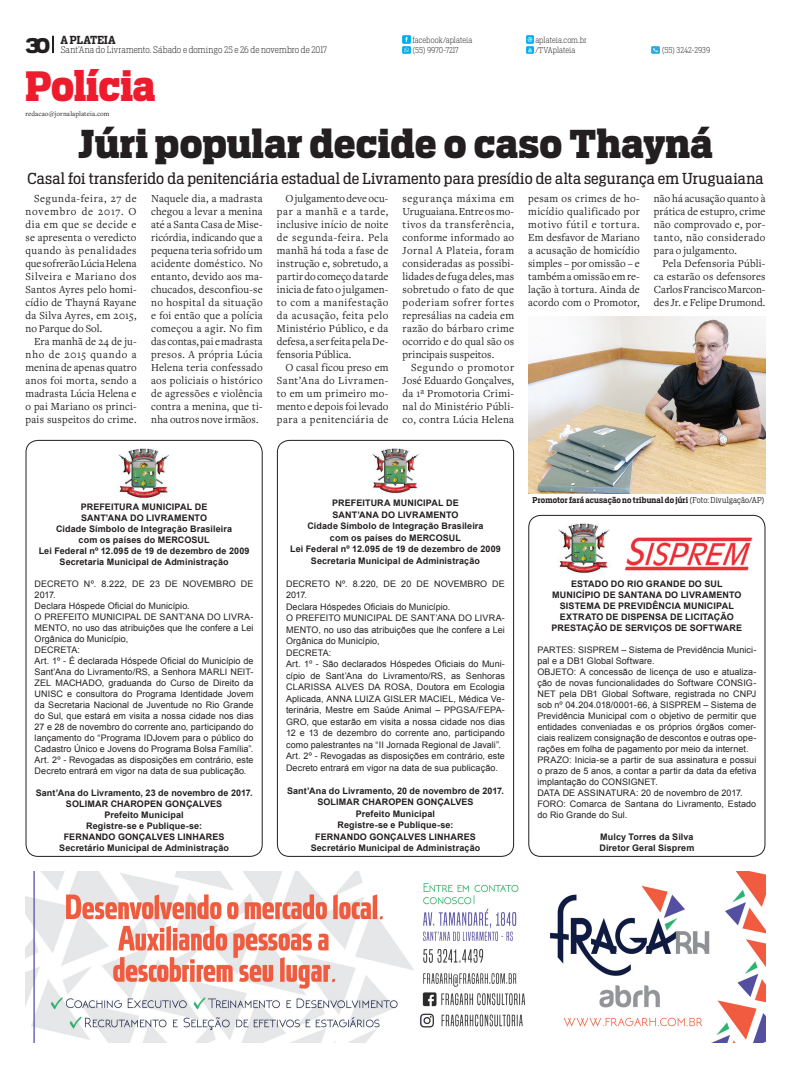
<style>
.page{position:relative;width:791px;height:1078px;background:#fff}
.page>*{position:absolute;margin:0;border:0;box-sizing:border-box;transform-origin:0 0}
.t1{font:900 40px "Antenna Serif Condensed";letter-spacing:-.005em;color:#ee1b2d}
.t2{font:900 38px "Antenna Serif Condensed";letter-spacing:.01em;color:#231f20;scale:1.04 1}
.t3{font:15px "Antenna Serif Condensed";letter-spacing:.01em;color:#231f20;scale:1.04 1}
.t4{font:11.2px/13px "Freight Text";letter-spacing:.015em;color:#231f20;text-align:justify;scale:.96 1}
.t5{font:700 11px "Antenna Serif Condensed";letter-spacing:.005em;color:#231f20}
.t6{font:9px/11px "Arial";letter-spacing:.005em;color:#231f20}
.t7{font:700 9px/11px "Arial";letter-spacing:.015em;color:#231f20;text-align:center}
.t8{font:300 expanded 9px "Antenna Serif Condensed";letter-spacing:.005em;color:#231f20}
.t9{font:300 expanded 8px "Antenna Serif Condensed";letter-spacing:.005em;color:#231f20}
.t10{font:700 8px "Antenna Serif Condensed";letter-spacing:.02em;color:#231f20}
.t11{font:7px "Freight Text";letter-spacing:.01em;color:#231f20}
.s1{font-family:"Antenna Serif";font-weight:900;font-size:20px}
.s2{font-weight:300}
</style>
<div class="page">
<svg style="left:52px;top:36px;width:2px;height:17px"></svg>
<svg style="left:652px;top:46px;width:7px;height:8px"></svg>
<svg style="left:403px;top:36px;width:7px;height:18px"></svg>
<svg style="left:526px;top:36px;width:8px;height:18px"></svg>
<img style="left:558px;top:523px;width:52px;height:50px">
<img style="left:118px;top:448px;width:52px;height:50px">
<img style="left:372px;top:448px;width:47px;height:45px">
<img style="left:625px;top:537px;width:127px;height:33px">
<div style="left:528px;top:514px;width:237px;height:342px;border:1px solid #231f20;border-radius:12px"></div>
<div style="left:26px;top:440px;width:237px;height:416px;border:1px solid #231f20;border-radius:12px"></div>
<div style="left:277px;top:440px;width:237px;height:416px;border:1px solid #231f20;border-radius:12px"></div>
<img style="left:26px;top:871px;width:739px;height:171px">
<img style="left:528px;top:317px;width:237px;height:176px">
<p class="t5" style="left:26px;top:33px;width:92px"><span class="s1">30</span> A PLATEIA</p>
<p class="t9" style="left:412px;top:35px;width:61px">facebook/aplateia</p>
<p class="t9" style="left:535px;top:35px;width:53px">aplateia.com.br</p>
<p class="t8" style="left:61px;top:44px;width:267px">Sant’Ana do Livramento. Sábado e domingo 25 e 26 de novembro de 2017</p>
<p class="t9" style="left:412px;top:45px;width:48px">(55) 9970-7217</p>
<p class="t9" style="left:535px;top:45px;width:42px">/TVAplateia</p>
<p class="t9" style="left:662px;top:45px;width:50px">(55) 3242-2939</p>
<h1 class="t1" style="left:26px;top:59px;width:131px">Polícia</h1>
<p class="t11" style="left:26px;top:110px;width:85px">redacao@jornalaplateia.com</p>
<h2 class="t2" style="left:78px;top:117px;width:611px">Júri popular decide o caso Thayná</h2>
<h3 class="t3" style="left:27px;top:168px;width:709px">Casal foi transferido da penitenciária estadual de Livramento para presídio de alta segurança em Uruguaiana</h3>
<p class="t4" style="left:26px;top:192px;width:117px;text-indent:9px">Segunda-feira, 27 de novembro de 2017. O dia em que se decide e se apresenta o veredicto quando às penalidades que sofrerão Lúcia Helena Silveira e Mariano dos Santos Ayres pelo homi&shy;cídio de Thayná Rayane da Silva Ayres, em 2015, no Parque do Sol.</p>
<p class="t4" style="left:26px;top:335px;width:117px;text-indent:9px">Era manhã de 24 de ju&shy;nho de 2015 quando a menina de apenas quatro anos foi morta, sendo a madrasta Lúcia Helena e o pai Mariano os princi&shy;pais suspeitos do crime.</p>
<p class="t4" style="left:151px;top:192px;width:118px">Naquele dia, a madrasta chegou a levar a menina até a Santa Casa de Mise&shy;ricórdia, indicando que a pequena teria sofrido um acidente doméstico. No entanto, devido aos ma&shy;chucados, desconfiou-se no hospital da situação e foi então que a polícia começou a agir. No fim das contas, pai e madrasta presos. A própria Lúcia Helena teria confessado aos policiais o histórico de agressões e violência contra a menina, que ti&shy;nha outros nove irmãos.</p>
<p class="t4" style="left:277px;top:192px;width:118px;text-indent:9px">O julgamento deve ocu&shy;par a manhã e a tarde, inclusive início de noite de segunda-feira. Pela manhã há toda a fase de instrução e, sobretudo, a partir do começo da tarde inicia de fato o julgamen&shy;to com a manifestação da acusação, feita pelo Ministério Público, e da defesa, a ser feita pela De&shy;fensoria Pública.</p>
<p class="t4" style="left:403px;top:192px;width:118px">segurança máxima em Uruguaiana. Entre os mo&shy;tivos da transferência, conforme informado ao Jornal A Plateia, foram consideradas as possibi&shy;lidades de fuga deles, mas sobretudo o fato de que poderiam sofrer fortes represálias na cadeia em razão do bárbaro crime ocorrido e do qual são os principais suspeitos.</p>
<p class="t4" style="left:403px;top:361px;width:118px;text-indent:9px">Segundo o promotor José Eduardo Gonçalves, da 1ª Promotoria Crimi&shy;nal do Ministério Públi&shy;co, contra Lúcia Helena</p>
<p class="t4" style="left:528px;top:192px;width:118px">pesam os crimes de ho&shy;micídio qualificado por motivo fútil e tortura.<br>Em desfavor de Mariano a acusação de homicídio simples – por omissão – e também a omissão em re&shy;lação à tortura. Ainda de acordo com o Promotor,</p>
<p class="t4" style="left:654px;top:192px;width:118px">não há acusação quanto à prática de estupro, crime não comprovado e, por&shy;tanto, não considerado para o julgamento.</p>
<p class="t4" style="left:654px;top:257px;width:118px;text-indent:9px">Pela Defensoria Públi&shy;ca estarão os defensores Carlos Francisco Marcon&shy;des Jr. e Felipe Drumond.</p>
<p class="t4" style="left:277px;top:361px;width:118px;text-indent:9px">O casal ficou preso em Sant’Ana do Livramen&shy;to em um primeiro mo&shy;mento e depois foi levado para a penitenciária de</p>
<p class="t7" style="left:39px;top:501px;width:212px">PREFEITURA MUNICIPAL DE<br>SANT’ANA DO LIVRAMENTO<br>Cidade Símbolo de Integração Brasileira<br>com os países do MERCOSUL<br>Lei Federal nº 12.095 de 19 de dezembro de 2009<br>Secretaria Municipal de Administração</p>
<p class="t6" style="left:35px;top:578px;width:220px">DECRETO Nº. 8.222, DE 23 DE NOVEMBRO DE 2017.<br>Declara Hóspede Oficial do Município.<br>O PREFEITO MUNICIPAL DE SANT’ANA DO LIVRA-MENTO, no uso das atribuições que lhe confere a Lei Orgânica do Município,<br>DECRETA:<br>Art. 1º - É declarada Hóspede Oficial do Município de Sant’Ana do Livramento/RS, a Senhora MARLI NEIT-ZEL MACHADO, graduanda do Curso de Direito da UNISC e consultora do Programa Identidade Jovem da Secretaria Nacional de Juventude no Rio Grande do Sul, que estará em visita a nossa cidade nos dias 27 e 28 de novembro do corrente ano, participando do lançamento do “Programa IDJovem para o público do Cadastro Único e Jovens do Programa Bolsa Família”.<br>Art. 2º - Revogadas as disposições em contrário, este Decreto entrará em vigor na data de sua publicação.</p>
<p class="t7" style="left:36px;top:787px;width:218px">Sant’Ana do Livramento, 23 de novembro de 2017.<br>SOLIMAR CHAROPEN GONÇALVES<br>Prefeito Municipal<br>Registre-se e Publique-se:<br>FERNANDO GONÇALVES LINHARES<br>Secretário Municipal de Administração</p>
<p class="t7" style="left:290px;top:497px;width:212px;line-height:11.5px">PREFEITURA MUNICIPAL DE<br>SANT’ANA DO LIVRAMENTO<br>Cidade Símbolo de Integração Brasileira<br>com os países do MERCOSUL<br>Lei Federal nº 12.095 de 19 de dezembro de 2009<br>Secretaria Municipal de Administração</p>
<p class="t6" style="left:286px;top:577px;width:220px;line-height:11.5px">DECRETO Nº. 8.220, DE 20 DE NOVEMBRO DE 2017.<br>Declara Hóspedes Oficiais do Município.<br>O PREFEITO MUNICIPAL DE SANT’ANA DO LIVRA-MENTO, no uso das atribuições que lhe confere a Lei Orgânica do Município,<br>DECRETA:<br>Art. 1º - São declarados Hóspedes Oficiais do Muni&shy;cípio de Sant’Ana do Livramento/RS, as Senhoras CLARISSA ALVES DA ROSA, Doutora em Ecologia Aplicada, ANNA LUIZA GISLER MACIEL, Médica Ve&shy;terinária, Mestre em Saúde Animal – PPGSA/FEPA-GRO, que estarão em visita a nossa cidade nos dias 12 e 13 de dezembro do corrente ano, participando como palestrantes na “II Jornada Regional de Javali”.<br>Art. 2º - Revogadas as disposições em contrário, este Decreto entrará em vigor na data de sua publicação.</p>
<p class="t7" style="left:287px;top:785px;width:218px;line-height:11.5px">Sant’Ana do Livramento, 20 de novembro de 2017.<br>SOLIMAR CHAROPEN GONÇALVES<br>Prefeito Municipal<br>Registre-se e Publique-se:<br>FERNANDO GONÇALVES LINHARES<br>Secretário Municipal de Administração</p>
<p class="t10" style="left:532px;top:495px;width:234px">Promotor fará acusação no tribunal do júri <span class="s2">(Foto: Divulgação/AP)</span></p>
<p class="t7" style="left:551px;top:578px;width:192px">ESTADO DO RIO GRANDE DO SUL<br>MUNICÍPIO DE SANTANA DO LIVRAMENTO<br>SISTEMA DE PREVIDÊNCIA MUNICIPAL<br>EXTRATO DE DISPENSA DE LICITAÇÃO<br>PRESTAÇÃO DE SERVIÇOS DE SOFTWARE</p>
<p class="t6" style="left:537px;top:644px;width:220px">PARTES: SISPREM – Sistema de Previdência Munici&shy;pal e a DB1 Global Software.<br>OBJETO: A concessão de licença de uso e atualiza&shy;ção de novas funcionalidades do Software CONSIG-NET pela DB1 Global Software, registrada no CNPJ sob nº 04.204.018/0001-66, à SISPREM – Sistema de Previdência Municipal com o objetivo de permitir que entidades conveniadas e os próprios órgãos comer&shy;ciais realizem consignação de descontos e outras ope&shy;rações em folha de pagamento por meio da internet.<br>PRAZO: Inicia-se a partir de sua assinatura e possui o prazo de 5 anos, a contar a partir da data da efetiva implantação do CONSIGNET.<br>DATA DE ASSINATURA: 20 de novembro de 2017.<br>FORO: Comarca de Santana do Livramento, Estado do Rio Grande do Sul.</p>
<p class="t7" style="left:599px;top:831px;width:96px;text-align:left">Mulcy Torres da Silva<br>Diretor Geral Sisprem</p>
</div>
